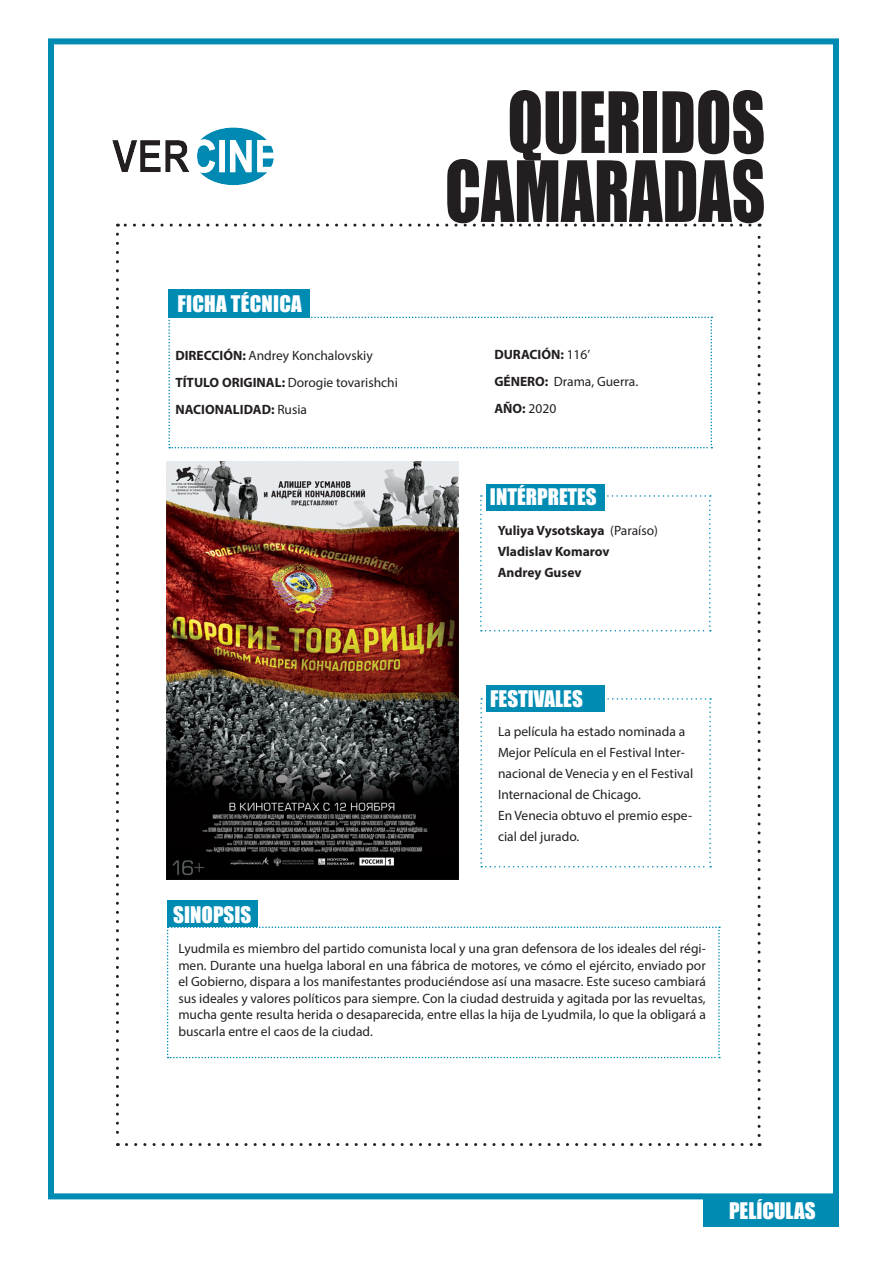
<style>
.page{position:relative;width:893px;height:1263px;background:#fff}
.page>*{position:absolute;margin:0;border:0;box-sizing:border-box;transform-origin:0 0}
.t1{font:78px "Impact";color:#231f20;scale:.84 1}
.t2{font:21px "Impact";color:#fff}
.t3{font:13.5px/16.5px "Myriad Pro";color:#231f20}
.t4{font:700 13.5px "Myriad Pro";color:#231f20}
.s1{font-weight:700}
.s2{font-weight:400}
</style>
<div class="page">
<div style="left:48px;top:38px;width:791px;height:1161px;border:6px solid #008bb3"></div>
<svg style="left:116px;top:234px;width:3px;height:912px"></svg>
<svg style="left:126px;top:1143px;width:634px;height:3px"></svg>
<svg style="left:758px;top:224px;width:3px;height:911px"></svg>
<svg style="left:117px;top:224px;width:633px;height:3px"></svg>
<svg style="left:167px;top:926px;width:553px;height:132px"></svg>
<svg style="left:168px;top:317px;width:544px;height:131px"></svg>
<div style="left:168px;top:290px;width:142px;height:28px;background:#008bb3"></div>
<svg style="left:480px;top:495px;width:231px;height:136px"></svg>
<div style="left:486px;top:484px;width:119px;height:27px;background:#008bb3"></div>
<div style="left:167px;top:900px;width:91px;height:26px;background:#008bb3"></div>
<img style="left:112px;top:127px;width:162px;height:59px">
<div style="left:704px;top:1199px;width:135px;height:28px;background:#008bb3"></div>
<img style="left:167px;top:462px;width:292px;height:417px">
<svg style="left:480px;top:698px;width:231px;height:169px"></svg>
<div style="left:486px;top:685px;width:119px;height:27px;background:#008bb3"></div>
<p class="t2" style="left:178px;top:288px;width:126px">FICHA TÉCNICA</p>
<p class="t3" style="left:175px;top:346px;width:199px"><span class="s1">DIRECCIÓN:</span> Andrey Konchalovskiy</p>
<p class="t3" style="left:175px;top:373px;width:224px"><span class="s1">TÍTULO ORIGINAL:</span> Dorogie tovarishchi</p>
<p class="t4" style="left:175px;top:400px;width:133px">NACIONALIDAD: <span class="s2">Rusia</span></p>
<p class="t2" style="left:173px;top:898px;width:80px">SINOPSIS</p>
<p class="t1" style="left:507px;top:62px;width:308px">QUERIDOS</p>
<p class="t1" style="left:445px;top:131px;width:383px">CAMARADAS</p>
<p class="t4" style="left:494px;top:345px;width:97px">DURACIÓN: <span class="s2">116’</span></p>
<p class="t3" style="left:494px;top:373px;width:145px"><span class="s1">GÉNERO:</span> Drama, Guerra.</p>
<p class="t4" style="left:494px;top:399px;width:63px">AÑO: <span class="s2">2020</span></p>
<p class="t2" style="left:490px;top:480px;width:108px">INTÉRPRETES</p>
<p class="t4" style="left:498px;top:522px;width:162px">Yuliya Vysotskaya <span class="s2">(Paraíso)</span></p>
<p class="t4" style="left:498px;top:543px;width:113px">Vladislav Komarov</p>
<p class="t4" style="left:498px;top:564px;width:85px">Andrey Gusev</p>
<p class="t2" style="left:490px;top:682px;width:94px">FESTIVALES</p>
<p class="t3" style="left:498px;top:721px;width:197px;line-height:21px">La película ha estado nominada a<br>Mejor Película en el Festival Inter&shy;nacional de Venecia y en el Festival<br>Internacional de Chicago.</p>
<p class="t3" style="left:498px;top:805px;width:196px;line-height:21px">En Venecia obtuvo el premio espe&shy;cial del jurado.</p>
<p class="t3" style="left:178px;top:940px;width:529px;text-align:justify">Lyudmila es miembro del partido comunista local y una gran defensora de los ideales del régi&shy;men. Durante una huelga laboral en una fábrica de motores, ve cómo el ejército, enviado por el Gobierno, dispara a los manifestantes produciéndose así una masacre. Este suceso cambiará sus ideales y valores políticos para siempre. Con la ciudad destruida y agitada por las revueltas, mucha gente resulta herida o desaparecida, entre ellas la hija de Lyudmila, lo que la obligará a buscarla entre el caos de la ciudad.</p>
<p class="t2" style="left:729px;top:1195px;width:88px">PELÍCULAS</p>
</div>
